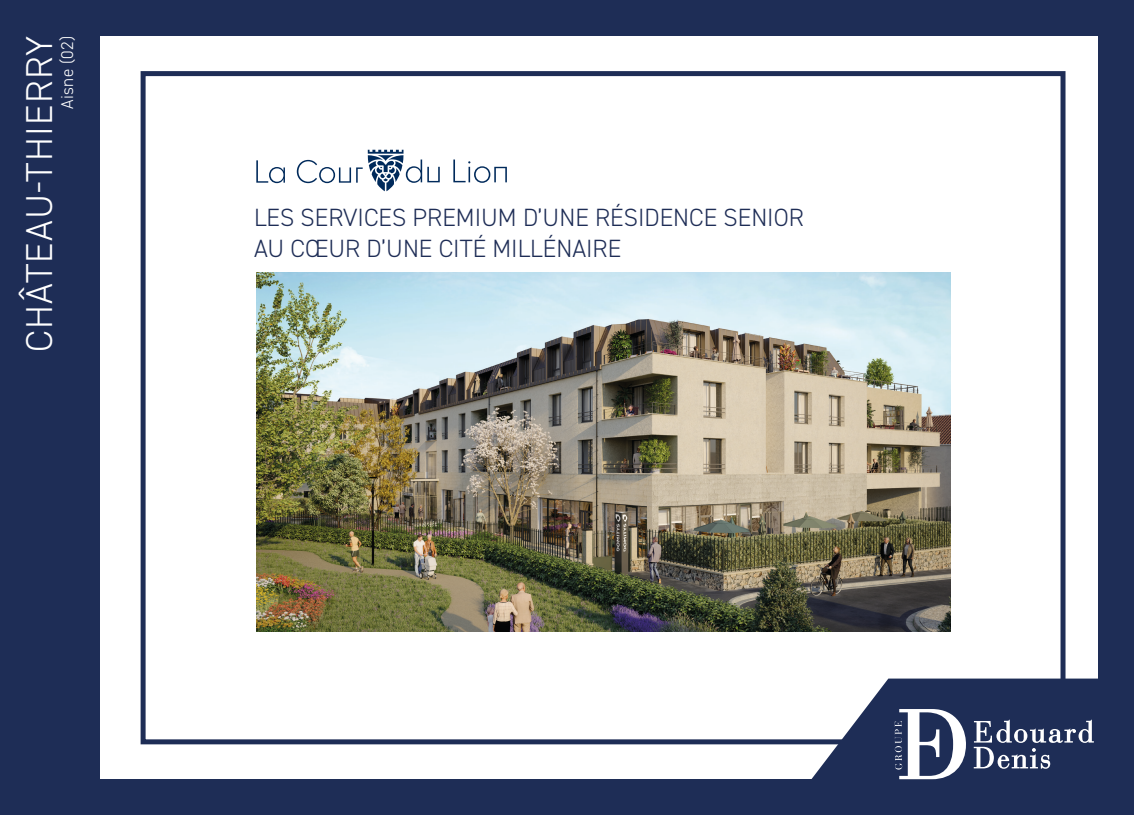
<style>
.page{position:relative;width:1134px;height:815px;background:#fff}
.page>*{position:absolute;margin:0;border:0;box-sizing:border-box;transform-origin:0 0}
.t1{font:300 37.5px "DIN2014";letter-spacing:.035em;color:#fff}
.t2{font:300 25px/30.6px "DIN2014";color:#1e2d56}
.t3{font:300 17.12px "DIN2014";letter-spacing:.02em;color:#fff}
</style>
<div class="page">
<div style="left:141px;top:71px;width:924px;height:673px;border:5px solid #1e2d56"></div>
<div style="left:1098px;top:0;width:36px;height:815px;background:#1e2d56"></div>
<div style="left:0;top:0;width:1134px;height:35px;background:#1e2d56"></div>
<div style="left:0;top:0;width:100px;height:815px;background:#1e2d56"></div>
<div style="left:0;top:780px;width:1113px;height:35px;background:#1e2d56"></div>
<svg style="left:811px;top:679px;width:287px;height:101px"></svg>
<img style="left:256px;top:273px;width:694px;height:358px">
<svg style="left:256px;top:160px;width:29px;height:23px"></svg>
<svg style="left:453px;top:160px;width:54px;height:23px"></svg>
<svg style="left:297px;top:150px;width:143px;height:41px"></svg>
<p class="t1" style="left:17px;top:352px;width:318px;rotate:-90deg">CHÂTEAU-THIERRY</p>
<p class="t3" style="left:57px;top:109px;width:75px;rotate:-90deg">Aisne (02)</p>
<p class="t2" style="left:254px;top:202px;width:551px">LES SERVICES PREMIUM D’UNE RÉSIDENCE SENIOR<br>AU CŒUR D’UNE CITÉ MILLÉNAIRE</p>
</div>
